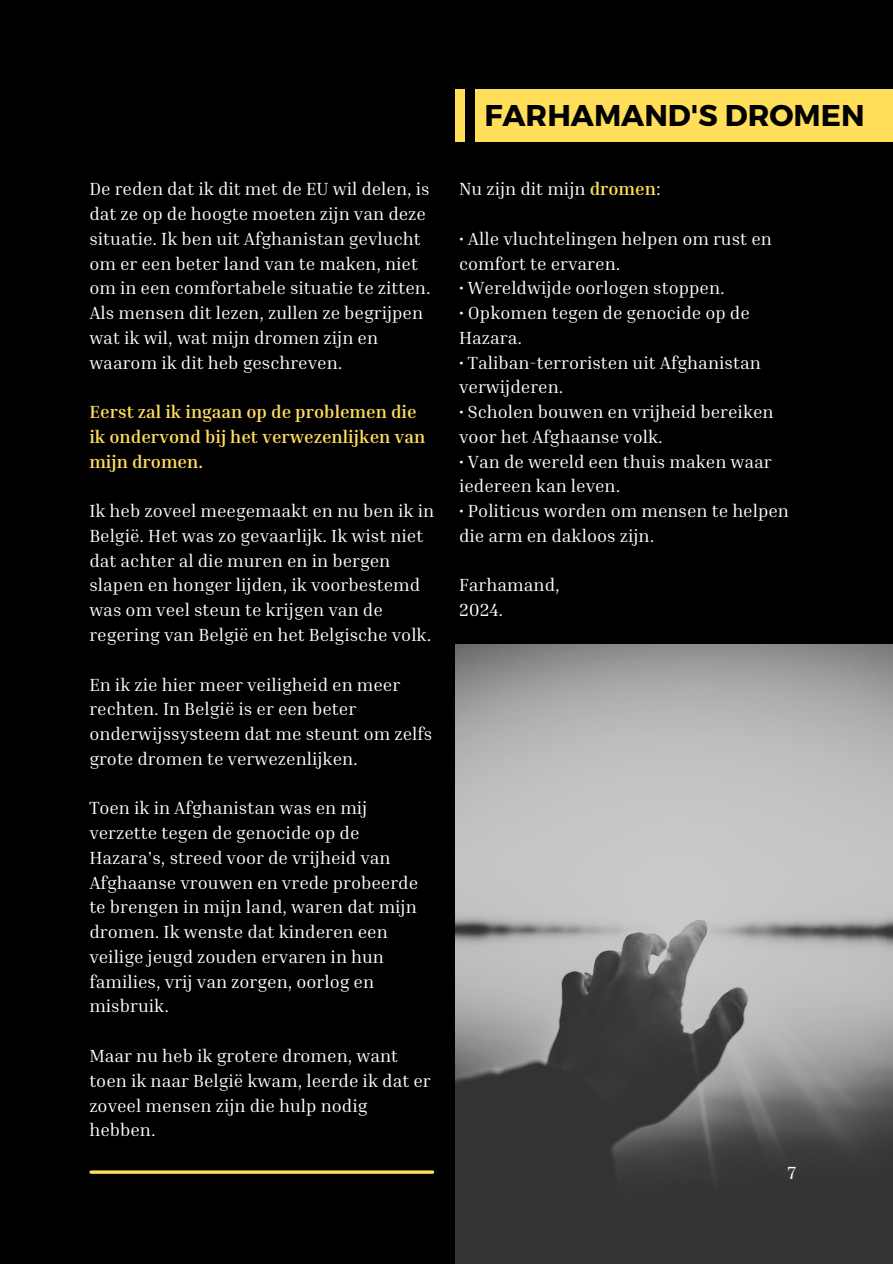
<style>
.page{position:relative;width:893px;height:1264px;background:#fff}
.page>*{position:absolute;margin:0;border:0;box-sizing:border-box;transform-origin:0 0}
.t1{font:700 30px "Montserrat";color:#000}
.t2{font:18px/24.8px "Inria Serif";color:#fff}
.t3{font:700 18px/24.8px "Inria Serif";color:#ffde59}
.s1{font-weight:700;color:#ffde59}
</style>
<div class="page">
<div style="left:0;top:0;width:892px;height:1263px;background:#000"></div>
<hr style="left:91px;top:1170px;width:341px;height:3px;background:#ffde59">
<div style="left:475px;top:89px;width:417px;height:52px;background:#ffde59"></div>
<div style="left:455px;top:89px;width:10px;height:52px;background:#ffde59"></div>
<img style="left:455px;top:645px;width:437px;height:618px">
<h2 class="t2" style="left:89px;top:176px;width:343px">De reden dat ik dit met de EU wil delen, is dat ze op de hoogte moeten zijn van deze situatie. Ik ben uit Afghanistan gevlucht om er een beter land van te maken, niet om in een comfortabele situatie te zitten.<br>Als mensen dit lezen, zullen ze begrijpen wat ik wil, wat mijn dromen zijn en waarom ik dit heb geschreven.</h2>
<p class="t3" style="left:89px;top:399px;width:337px">Eerst zal ik ingaan op de problemen die ik ondervond bij het verwezenlijken van mijn dromen.</p>
<h3 class="t2" style="left:89px;top:498px;width:346px">Ik heb zoveel meegemaakt en nu ben ik in België. Het was zo gevaarlijk. Ik wist niet dat achter al die muren en in bergen slapen en honger lijden, ik voorbestemd was om veel steun te krijgen van de regering van België en het Belgische volk.</h3>
<p class="t2" style="left:89px;top:671px;width:344px">En ik zie hier meer veiligheid en meer rechten. In België is er een beter onderwijssysteem dat me steunt om zelfs grote dromen te verwezenlijken.</p>
<p class="t2" style="left:89px;top:795px;width:330px">Toen ik in Afghanistan was en mij verzette tegen de genocide op de<br>Hazara's, streed voor de vrijheid van<br>Afghaanse vrouwen en vrede probeerde te brengen in mijn land, waren dat mijn dromen. Ik wenste dat kinderen een veilige jeugd zouden ervaren in hun families, vrij van zorgen, oorlog en misbruik.</p>
<p class="t2" style="left:89px;top:1042px;width:343px">Maar nu heb ik grotere dromen, want toen ik naar België kwam, leerde ik dat er zoveel mensen zijn die hulp nodig hebben.</p>
<p class="t1" style="left:484px;top:96px;width:382px">FARHAMAND'S DROMEN</p>
<h1 class="t2" style="left:459px;top:176px;width:203px">Nu zijn dit mijn <span class="s1">dromen</span>:</h1>
<p class="t2" style="left:459px;top:226px;width:314px">• Alle vluchtelingen helpen om rust en comfort te ervaren.</p>
<p class="t2" style="left:459px;top:275px;width:267px">• Wereldwijde oorlogen stoppen.</p>
<p class="t2" style="left:459px;top:300px;width:292px">• Opkomen tegen de genocide op de<br>Hazara.</p>
<p class="t2" style="left:459px;top:349px;width:303px">• Taliban-terroristen uit Afghanistan verwijderen.</p>
<p class="t2" style="left:459px;top:399px;width:316px">• Scholen bouwen en vrijheid bereiken voor het Afghaanse volk.</p>
<p class="t2" style="left:459px;top:448px;width:314px">• Van de wereld een thuis maken waar iedereen kan leven.</p>
<p class="t2" style="left:459px;top:498px;width:331px">• Politicus worden om mensen te helpen die arm en dakloos zijn.</p>
<p class="t2" style="left:459px;top:572px;width:102px">Farhamand,</p>
<p class="t2" style="left:459px;top:597px;width:46px">2024.</p>
<p class="t2" style="left:787px;top:1159px;width:10px">7</p>
</div>
